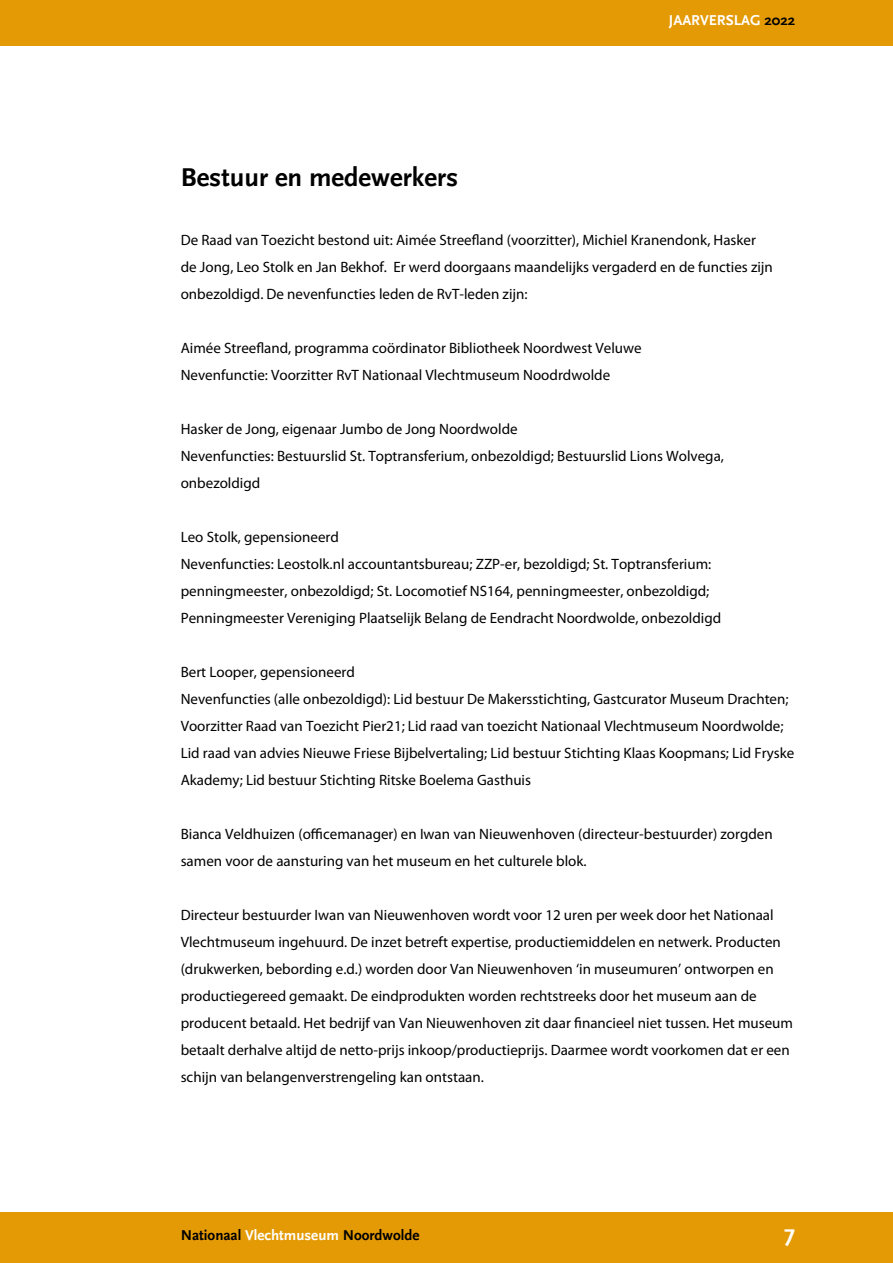
<style>
.page{position:relative;width:893px;height:1263px;background:#fff}
.page>*{position:absolute;margin:0;border:0;box-sizing:border-box;transform-origin:0 0}
.t1{font:700 27px "Scala Sans";color:#000}
.t2{font:700 24px "Scala Sans";color:#fff}
.t3{font:15px/27px "Myriad Pro";color:#000}
.t4{font:700 15px "Scala Sans";color:#000}
.t5{font:700 15px "Scala Sans";color:#fff}
.s1{color:#000}
.s2{color:#fff}
</style>
<div class="page">
<div style="left:0;top:1212px;width:893px;height:51px;background:#e49a04"></div>
<div style="left:0;top:0;width:893px;height:46px;background:#e49a04"></div>
<h1 class="t1" style="left:181px;top:163px;width:279px">Bestuur en medewerkers</h1>
<p class="t5" style="left:669px;top:12px;width:128px">JAARVERSLAG <span class="s1">2022</span></p>
<p class="t3" style="left:181px;top:226px;width:594px">De Raad van Toezicht bestond uit: Aimée Streefland (voorzitter), Michiel Kranendonk, Hasker de Jong, Leo Stolk en Jan Bekhof. Er werd doorgaans maandelijks vergaderd en de functies zijn onbezoldigd. De nevenfuncties leden de RvT-leden zijn:</p>
<p class="t3" style="left:181px;top:334px;width:462px">Aimée Streefland, programma coördinator Bibliotheek Noordwest Veluwe<br>Nevenfunctie: Voorzitter RvT Nationaal Vlechtmuseum Noodrdwolde</p>
<p class="t3" style="left:181px;top:415px;width:545px">Hasker de Jong, eigenaar Jumbo de Jong Noordwolde<br>Nevenfuncties: Bestuurslid St. Toptransferium, onbezoldigd; Bestuurslid Lions Wolvega, onbezoldigd</p>
<p class="t3" style="left:181px;top:523px;width:542px">Leo Stolk, gepensioneerd<br>Nevenfuncties: Leostolk.nl accountantsbureau; ZZP-er, bezoldigd; St. Toptransferium: penningmeester, onbezoldigd; St. Locomotief NS164, penningmeester, onbezoldigd; Penningmeester Vereniging Plaatselijk Belang de Eendracht Noordwolde, onbezoldigd</p>
<p class="t3" style="left:181px;top:658px;width:615px">Bert Looper, gepensioneerd<br>Nevenfuncties (alle onbezoldigd): Lid bestuur De Makersstichting, Gastcurator Museum Drachten; Voorzitter Raad van Toezicht Pier21; Lid raad van toezicht Nationaal Vlechtmuseum Noordwolde; Lid raad van advies Nieuwe Friese Bijbelvertaling; Lid bestuur Stichting Klaas Koopmans; Lid Fryske Akademy; Lid bestuur Stichting Ritske Boelema Gasthuis</p>
<p class="t3" style="left:181px;top:820px;width:593px">Bianca Veldhuizen (officemanager) en Iwan van Nieuwenhoven (directeur-bestuurder) zorgden samen voor de aansturing van het museum en het culturele blok.</p>
<p class="t3" style="left:181px;top:901px;width:614px">Directeur bestuurder Iwan van Nieuwenhoven wordt voor 12 uren per week door het Nationaal Vlechtmuseum ingehuurd. De inzet betreft expertise, productiemiddelen en netwerk. Producten (drukwerken, bebording e.d.) worden door Van Nieuwenhoven ‘in museumuren’ ontworpen en productiegereed gemaakt. De eindprodukten worden rechtstreeks door het museum aan de producent betaald. Het bedrijf van Van Nieuwenhoven zit daar financieel niet tussen. Het museum betaalt derhalve altijd de netto-prijs inkoop/productieprijs. Daarmee wordt voorkomen dat er een schijn van belangenverstrengeling kan ontstaan.</p>
<p class="t4" style="left:181px;top:1227px;width:240px">Nationaal <span class="s2">Vlechtmuseum</span> Noordwolde</p>
<h2 class="t2" style="left:784px;top:1220px;width:13px">7</h2>
</div>
